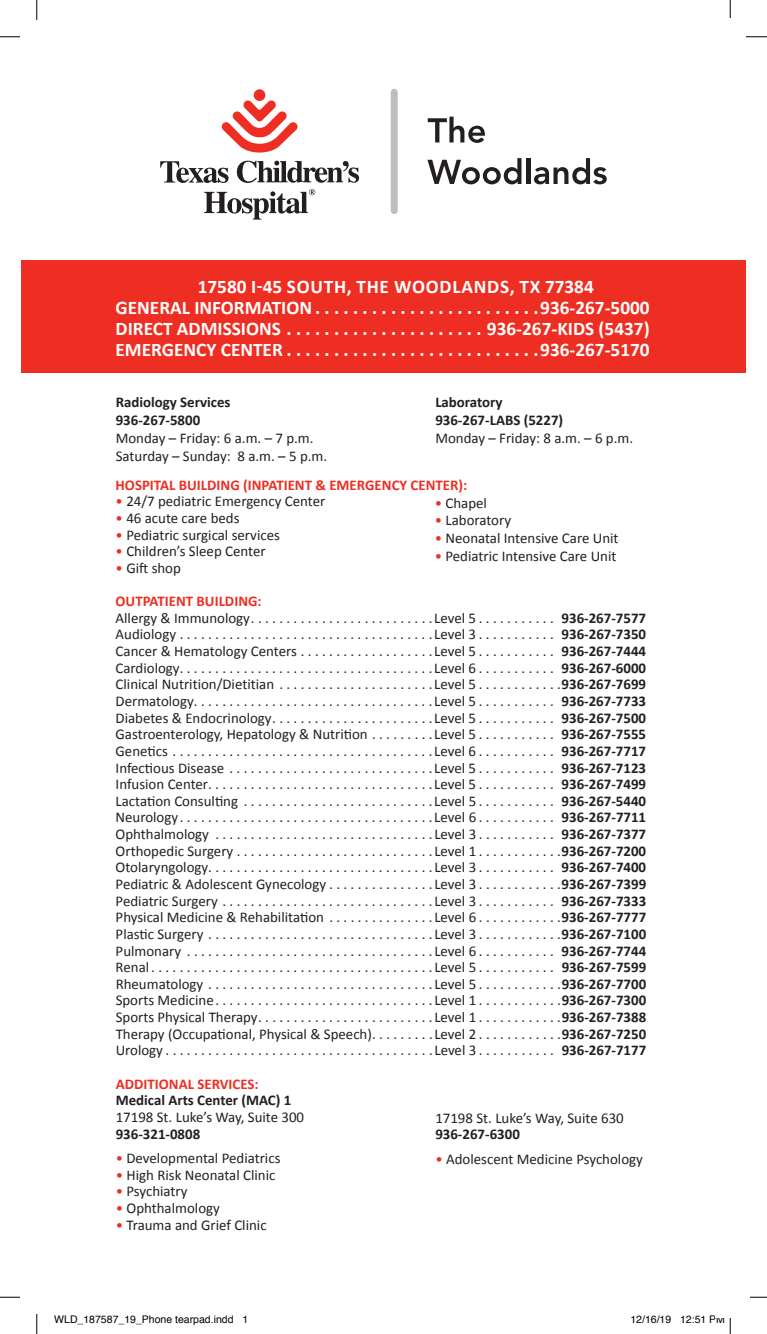
<style>
.page{position:relative;width:767px;height:1334px;background:#fff}
.page>*{position:absolute;margin:0;border:0;box-sizing:border-box;transform-origin:0 0}
.t1{font:700 19.25px/21px "Calibri";color:#fff}
.t2{font:14.88px/16.6px "Calibri";color:#231f20}
.t3{font:700 14.88px/17.8px "Calibri";color:#231f20}
.t4{font:700 14.88px "Calibri";color:#ee2e22}
.t5{font:10.5px "Helvetica";color:#000}
.s1{color:#ee2e22}
.s2{font-weight:700;color:#ee2e22}
.s3{font-weight:700}
</style>
<div class="page">
<div style="left:21px;top:260px;width:725px;height:113px;background:#ee2e22"></div>
<div style="left:391px;top:89px;width:6px;height:125px;background:#bcbdc0;border-radius:4px"></div>
<svg style="left:237px;top:161px;width:122px;height:22px"></svg>
<svg style="left:160px;top:161px;width:68px;height:22px"></svg>
<svg style="left:222px;top:100px;width:75px;height:52px"></svg>
<div style="left:254px;top:89px;width:11px;height:12px;background:#ee2e22;border-radius:50%"></div>
<svg style="left:204px;top:189px;width:111px;height:30px"></svg>
<svg style="left:427px;top:117px;width:58px;height:26px"></svg>
<svg style="left:427px;top:158px;width:94px;height:26px"></svg>
<hr style="left:526px;top:158px;width:4px;height:26px;background:#231f20">
<svg style="left:534px;top:158px;width:72px;height:26px"></svg>
<svg style="left:0;top:36px;width:20px;height:1px"></svg>
<svg style="left:746px;top:36px;width:20px;height:1px"></svg>
<svg style="left:0;top:1296px;width:20px;height:1px"></svg>
<svg style="left:750px;top:1296px;width:16px;height:1px"></svg>
<svg style="left:36px;top:0;width:1px;height:20px"></svg>
<svg style="left:36px;top:1314px;width:1px;height:20px"></svg>
<svg style="left:729px;top:0;width:1px;height:18px"></svg>
<svg style="left:729px;top:1318px;width:1px;height:16px"></svg>
<p class="t1" style="left:115px;top:276px;width:535px;text-indent:82px">17580 I-45 SOUTH, THE WOODLANDS, TX 77384<br>GENERAL INFORMATION . . . . . . . . . . . . . . . . . . . . . . . 936-267-5000<br>DIRECT ADMISSIONS . . . . . . . . . . . . . . . . . . . . . 936-267-KIDS (5437)<br>EMERGENCY CENTER . . . . . . . . . . . . . . . . . . . . . . . . . . 936-267-5170</p>
<p class="t3" style="left:116px;top:393px;width:116px">Radiology Services<br>936-267-5800</p>
<p class="t2" style="left:116px;top:429px;width:213px;line-height:17.8px">Monday – Friday: 6 a.m. – 7 p.m.<br>Saturday – Sunday: 8 a.m. – 5 p.m.</p>
<p class="t3" style="left:435px;top:393px;width:129px">Laboratory<br>936-267-LABS (5227)</p>
<p class="t2" style="left:435px;top:430px;width:199px">Monday – Friday: 8 a.m. – 6 p.m.</p>
<p class="t4" style="left:116px;top:475px;width:353px">HOSPITAL BUILDING (INPATIENT &amp; EMERGENCY CENTER):</p>
<p class="t2" style="left:116px;top:493px;width:211px"><span class="s1">•</span> 24/7 pediatric Emergency Center</p>
<p class="t2" style="left:116px;top:510px;width:125px"><span class="s1">•</span> 46 acute care beds</p>
<p class="t2" style="left:116px;top:526px;width:166px"><span class="s1">•</span> Pediatric surgical services</p>
<p class="t2" style="left:116px;top:543px;width:152px"><span class="s1">•</span> Children’s Sleep Center</p>
<p class="t2" style="left:116px;top:559px;width:67px"><span class="s1">•</span> Gift shop</p>
<p class="t2" style="left:116px;top:593px;width:532px"><span class="s2">OUTPATIENT BUILDING:<br></span>Allergy &amp; Immunology . . . . . . . . . . . . . . . . . . . . . . . . . Level 5 . . . . . . . . . . . <span class="s3">936-267-7577<br></span>Audiology . . . . . . . . . . . . . . . . . . . . . . . . . . . . . . . . . . . Level 3 . . . . . . . . . . . <span class="s3">936-267-7350<br></span>Cancer &amp; Hematology Centers . . . . . . . . . . . . . . . . . . Level 5 . . . . . . . . . . . <span class="s3">936-267-7444<br></span>Cardiology....................................Level 6 . . . . . . . . . . . <span class="s3">936-267-6000<br></span>Clinical Nutrition/Dietitian . . . . . . . . . . . . . . . . . . . . . Level 5 . . . . . . . . . . . <span class="s3">936-267-7699<br></span>Dermatology . . . . . . . . . . . . . . . . . . . . . . . . . . . . . . . . . Level 5 . . . . . . . . . . . <span class="s3">936-267-7733<br></span>Diabetes &amp; Endocrinology . . . . . . . . . . . . . . . . . . . . . . Level 5 . . . . . . . . . . . <span class="s3">936-267-7500<br></span>Gastroenterology, Hepatology &amp; Nutrition . . . . . . . . Level 5 . . . . . . . . . . . <span class="s3">936-267-7555<br></span>Genetics . . . . . . . . . . . . . . . . . . . . . . . . . . . . . . . . . . . . Level 6 . . . . . . . . . . . <span class="s3">936-267-7717<br></span>Infectious Disease . . . . . . . . . . . . . . . . . . . . . . . . . . . . Level 5 . . . . . . . . . . . <span class="s3">936-267-7123<br></span>Infusion Center . . . . . . . . . . . . . . . . . . . . . . . . . . . . . . . Level 5 . . . . . . . . . . . <span class="s3">936-267-7499<br></span>Lactation Consulting . . . . . . . . . . . . . . . . . . . . . . . . . . Level 5 . . . . . . . . . . . <span class="s3">936-267-5440<br></span>Neurology . . . . . . . . . . . . . . . . . . . . . . . . . . . . . . . . . . . Level 6 . . . . . . . . . . . <span class="s3">936-267-7711<br></span>Ophthalmology . . . . . . . . . . . . . . . . . . . . . . . . . . . . . . Level 3 . . . . . . . . . . . <span class="s3">936-267-7377<br></span>Orthopedic Surgery . . . . . . . . . . . . . . . . . . . . . . . . . . . Level 1 . . . . . . . . . . . <span class="s3">936-267-7200<br></span>Otolaryngology................................Level 3 . . . . . . . . . . . <span class="s3">936-267-7400<br></span>Pediatric &amp; Adolescent Gynecology . . . . . . . . . . . . . . Level 3 . . . . . . . . . . . <span class="s3">936-267-7399<br></span>Pediatric Surgery . . . . . . . . . . . . . . . . . . . . . . . . . . . . . Level 3 . . . . . . . . . . . <span class="s3">936-267-7333<br></span>Physical Medicine &amp; Rehabilitation . . . . . . . . . . . . . . Level 6 . . . . . . . . . . . <span class="s3">936-267-7777<br></span>Plastic Surgery . . . . . . . . . . . . . . . . . . . . . . . . . . . . . . . Level 3 . . . . . . . . . . . <span class="s3">936-267-7100<br></span>Pulmonary . . . . . . . . . . . . . . . . . . . . . . . . . . . . . . . . . . Level 6 . . . . . . . . . . . <span class="s3">936-267-7744<br></span>Renal . . . . . . . . . . . . . . . . . . . . . . . . . . . . . . . . . . . . . . . Level 5 . . . . . . . . . . . <span class="s3">936-267-7599<br></span>Rheumatology . . . . . . . . . . . . . . . . . . . . . . . . . . . . . . . Level 5 . . . . . . . . . . . <span class="s3">936-267-7700<br></span>Sports Medicine . . . . . . . . . . . . . . . . . . . . . . . . . . . . . . Level 1 . . . . . . . . . . . <span class="s3">936-267-7300<br></span>Sports Physical Therapy . . . . . . . . . . . . . . . . . . . . . . . . Level 1 . . . . . . . . . . . <span class="s3">936-267-7388<br></span>Therapy (Occupational, Physical &amp; Speech) . . . . . . . . Level 2 . . . . . . . . . . . <span class="s3">936-267-7250<br></span>Urology . . . . . . . . . . . . . . . . . . . . . . . . . . . . . . . . . . . . . Level 3 . . . . . . . . . . . <span class="s3">936-267-7177</span></p>
<p class="t4" style="left:116px;top:1074px;width:144px">ADDITIONAL SERVICES:</p>
<p class="t3" style="left:116px;top:1091px;width:177px">Medical Arts Center (MAC) 1</p>
<p class="t2" style="left:116px;top:1108px;width:190px">17198 St. Luke’s Way, Suite 300</p>
<p class="t3" style="left:116px;top:1124px;width:86px">936-321-0808</p>
<p class="t2" style="left:116px;top:1149px;width:166px"><span class="s1">•</span> Developmental Pediatrics</p>
<p class="t2" style="left:116px;top:1166px;width:161px"><span class="s1">•</span> High Risk Neonatal Clinic</p>
<p class="t2" style="left:116px;top:1183px;width:73px"><span class="s1">•</span> Psychiatry</p>
<p class="t2" style="left:116px;top:1199px;width:106px"><span class="s1">•</span> Ophthalmology</p>
<p class="t2" style="left:116px;top:1216px;width:152px"><span class="s1">•</span> Trauma and Grief Clinic</p>
<p class="t2" style="left:434px;top:495px;width:54px"><span class="s1">•</span> Chapel</p>
<p class="t2" style="left:434px;top:511px;width:78px"><span class="s1">•</span> Laboratory</p>
<p class="t2" style="left:434px;top:529px;width:185px"><span class="s1">•</span> Neonatal Intensive Care Unit</p>
<p class="t2" style="left:434px;top:547px;width:183px"><span class="s1">•</span> Pediatric Intensive Care Unit</p>
<p class="t2" style="left:435px;top:1109px;width:190px">17198 St. Luke’s Way, Suite 630</p>
<p class="t3" style="left:435px;top:1125px;width:86px">936-267-6300</p>
<p class="t2" style="left:435px;top:1150px;width:209px"><span class="s1">•</span> Adolescent Medicine Psychology</p>
<p class="t5" style="left:54px;top:1311px;width:195px">WLD_187587_19_Phone tearpad.indd 1</p>
<p class="t5" style="left:630px;top:1311px;width:96px">12/16/19 12:51 PM</p>
</div>
